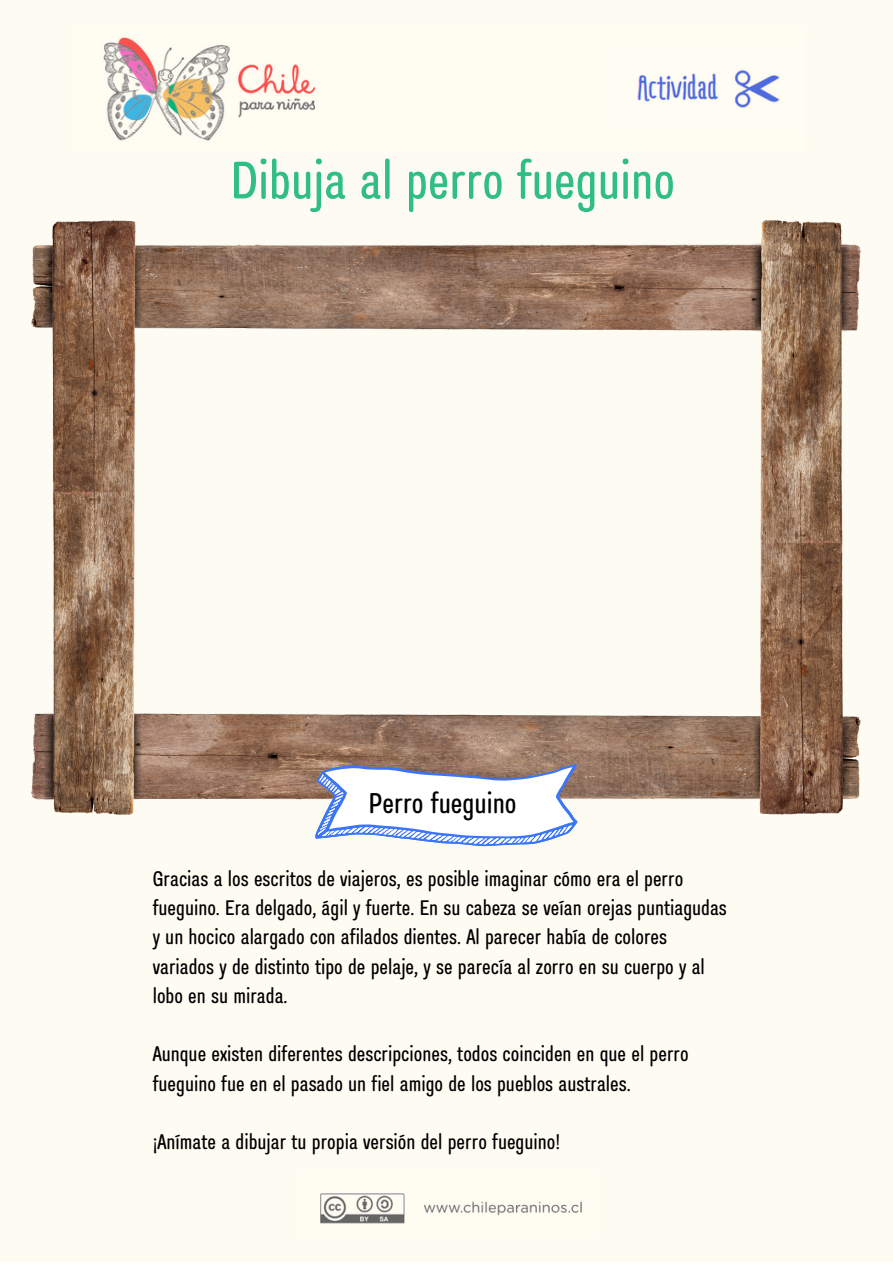
<style>
.page{position:relative;width:893px;height:1264px;background:#fff}
.page>*{position:absolute;margin:0;border:0;box-sizing:border-box;transform-origin:0 0}
.t1{font:500 condensed 52.5px "Prachason Neue Mon";color:#31be85}
.t2{font:500 condensed 28.5px "Prachason Neue Mon";color:#000}
.t3{font:500 condensed 21px/29.2px "Prachason Neue Mon";color:#000}
</style>
<div class="page">
<div style="left:0;top:0;width:892px;height:1262px;background:#fefcf2"></div>
<img style="left:103px;top:37px;width:213px;height:104px">
<img style="left:320px;top:1193px;width:262px;height:31px">
<img style="left:637px;top:70px;width:143px;height:38px">
<img style="left:32px;top:220px;width:828px;height:594px">
<svg style="left:315px;top:764px;width:262px;height:82px"></svg>
<p class="t1" style="left:231px;top:156px;width:445px">Dibuja al perro fueguino</p>
<p class="t2" style="left:369px;top:789px;width:149px">Perro fueguino</p>
<p class="t3" style="left:153px;top:865px;width:575px">Gracias a los escritos de viajeros, es posible imaginar cómo era el perro fueguino. Era delgado, ágil y fuerte. En su cabeza se veían orejas puntiagudas y un hocico alargado con afilados dientes. Al parecer había de colores variados y de distinto tipo de pelaje, y se parecía al zorro en su cuerpo y al lobo en su mirada.</p>
<p class="t3" style="left:153px;top:1040px;width:537px">Aunque existen diferentes descripciones, todos coinciden en que el perro fueguino fue en el pasado un fiel amigo de los pueblos australes.</p>
<p class="t3" style="left:153px;top:1128px;width:409px">¡Anímate a dibujar tu propia versión del perro fueguino!</p>
</div>
